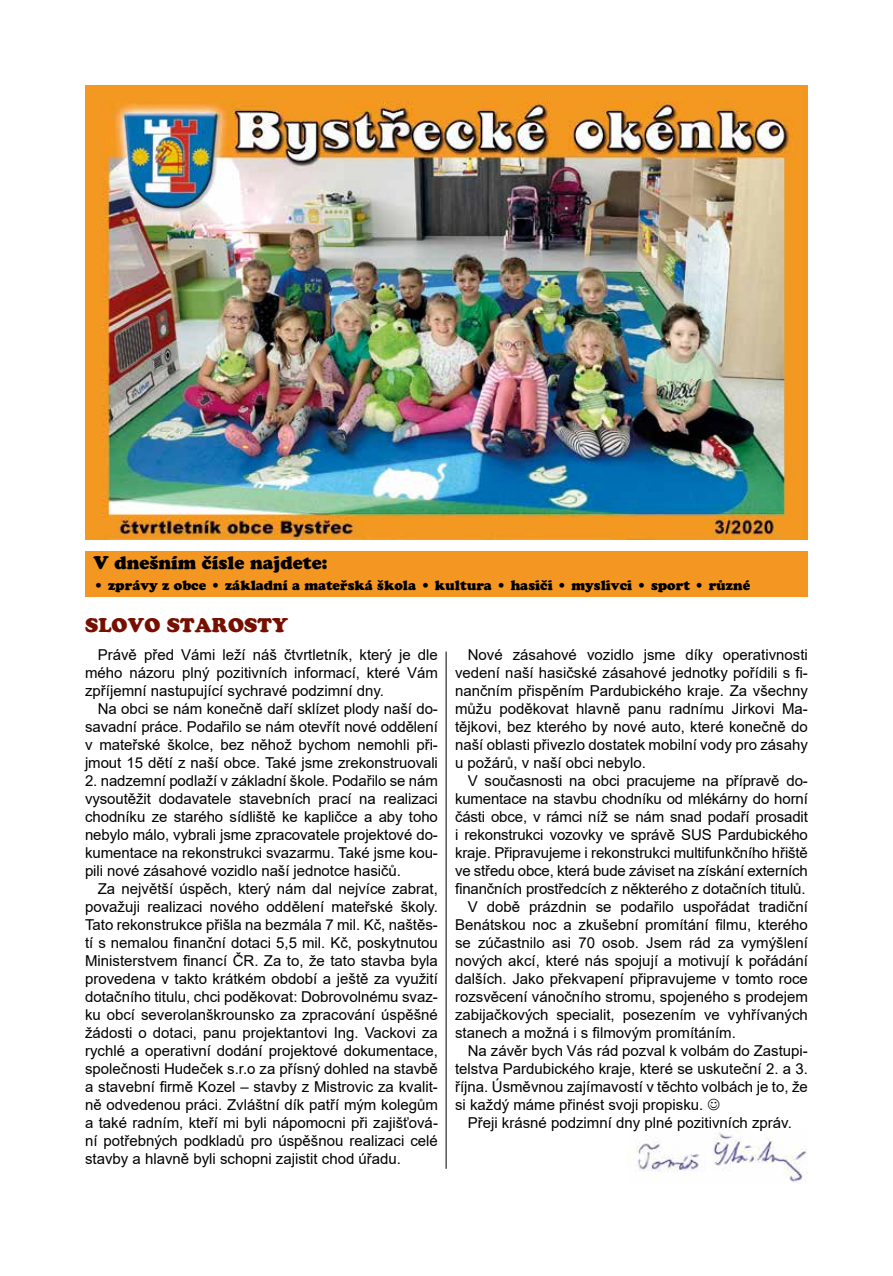
<style>
.page{position:relative;width:893px;height:1276px;background:#fff}
.page>*{position:absolute;margin:0;border:0;box-sizing:border-box;transform-origin:0 0}
.t1{font:19.5px "Cupertino";letter-spacing:.01em;color:#770f00}
.t2{font:18px "Cupertino";color:#000}
.t3{font:15px/18px "Arial";color:#000;text-align:justify}
.t4{font:13.5px "Cupertino";color:#000}
</style>
<div class="page">
<img style="left:628px;top:1128px;width:180px;height:54px">
<div style="left:85px;top:551px;width:723px;height:45px;background:#f49722"></div>
<hr style="left:446px;top:651px;width:1px;height:517px;background:#000">
<img style="left:85px;top:85px;width:723px;height:455px">
<p class="t2" style="left:94px;top:552px;width:235px">V dnešním čísle najdete:</p>
<p class="t4" style="left:94px;top:577px;width:658px">• zprávy z obce • základní a mateřská škola • kultura • hasiči • myslivci • sport • různé</p>
<h1 class="t1" style="left:85px;top:614px;width:205px">SLOVO STAROSTY</h1>
<p class="t3" style="left:85px;top:645px;width:354px;text-indent:13px">Právě před Vámi leží náš čtvrtletník, který je dle mého názoru plný pozitivních informací, které Vám zpříjemní nastupující sychravé podzimní dny.</p>
<p class="t3" style="left:85px;top:699px;width:354px;text-indent:13px">Na obci se nám konečně daří sklízet plody naší do&shy;savadní práce. Podařilo se nám otevřít nové oddělení v mateřské školce, bez něhož bychom nemohli při&shy;jmout 15 dětí z naší obce. Také jsme zrekonstruovali</p>
<p class="t3" style="left:85px;top:771px;width:354px">2. nadzemní podlaží v základní škole. Podařilo se nám vysoutěžit dodavatele stavebních prací na realizaci chodníku ze starého sídliště ke kapličce a aby toho nebylo málo, vybrali jsme zpracovatele projektové do&shy;kumentace na rekonstrukci svazarmu. Také jsme kou&shy;pili nové zásahové vozidlo naší jednotce hasičů.</p>
<p class="t3" style="left:85px;top:879px;width:354px;text-indent:13px">Za největší úspěch, který nám dal nejvíce zabrat, považuji realizaci nového oddělení mateřské školy.<br>Tato rekonstrukce přišla na bezmála 7 mil. Kč, naštěs&shy;tí s nemalou finanční dotaci 5,5 mil. Kč, poskytnutou Ministerstvem financí ČR. Za to, že tato stavba byla provedena v takto krátkém období a ještě za využití dotačního titulu, chci poděkovat: Dobrovolnému svaz&shy;ku obcí severolanškrounsko za zpracování úspěšné žádosti o dotaci, panu projektantovi Ing. Vackovi za rychlé a operativní dodání projektové dokumentace, společnosti Hudeček s.r.o za přísný dohled na stavbě a stavební firmě Kozel – stavby z Mistrovic za kvalit&shy;ně odvedenou práci. Zvláštní dík patří mým kolegům a také radním, kteří mi byli nápomocni při zajišťová&shy;ní potřebných podkladů pro úspěšnou realizaci celé stavby a hlavně byli schopni zajistit chod úřadu.</p>
<p class="t3" style="left:455px;top:645px;width:354px;text-indent:13px">Nové zásahové vozidlo jsme díky operativnosti vedení naší hasičské zásahové jednotky pořídili s fi&shy;nančním přispěním Pardubického kraje. Za všechny můžu poděkovat hlavně panu radnímu Jirkovi Ma&shy;tějkovi, bez kterého by nové auto, které konečně do naší oblasti přivezlo dostatek mobilní vody pro zásahy u požárů, v naší obci nebylo.</p>
<p class="t3" style="left:468px;top:771px;width:342px">V současnosti na obci pracujeme na přípravě do-</p>
<p class="t3" style="left:455px;top:789px;width:354px">kumentace na stavbu chodníku od mlékárny do horní</p>
<p class="t3" style="left:455px;top:807px;width:354px">části obce, v rámci níž se nám snad podaří prosadit</p>
<p class="t3" style="left:455px;top:825px;width:354px">i rekonstrukci vozovky ve správě SUS Pardubického</p>
<p class="t3" style="left:455px;top:843px;width:354px">kraje. Připravujeme i rekonstrukci multifunkčního hřiště</p>
<p class="t3" style="left:455px;top:861px;width:354px">ve středu obce, která bude záviset na získání externích</p>
<p class="t3" style="left:455px;top:879px;width:352px">finančních prostředcích z některého z dotačních titulů.</p>
<p class="t3" style="left:468px;top:897px;width:342px">V době prázdnin se podařilo uspořádat tradiční</p>
<p class="t3" style="left:455px;top:915px;width:354px">Benátskou noc a zkušební promítání filmu, kterého</p>
<p class="t3" style="left:455px;top:933px;width:354px">se zúčastnilo asi 70 osob. Jsem rád za vymýšlení</p>
<p class="t3" style="left:455px;top:951px;width:354px">nových akcí, které nás spojují a motivují k pořádání</p>
<p class="t3" style="left:455px;top:969px;width:354px">dalších. Jako překvapení připravujeme v tomto roce</p>
<p class="t3" style="left:455px;top:987px;width:354px">rozsvěcení vánočního stromu, spojeného s prodejem</p>
<p class="t3" style="left:455px;top:1005px;width:354px">zabijačkových specialit, posezením ve vyhřívaných</p>
<p class="t3" style="left:455px;top:1023px;width:282px">stanech a možná i s filmovým promítáním.</p>
<p class="t3" style="left:468px;top:1041px;width:342px">Na závěr bych Vás rád pozval k volbám do Zastupi-</p>
<p class="t3" style="left:455px;top:1059px;width:354px">telstva Pardubického kraje, které se uskuteční 2. a 3.</p>
<p class="t3" style="left:455px;top:1077px;width:354px">října. Úsměvnou zajímavostí v těchto volbách je to, že</p>
<p class="t3" style="left:455px;top:1095px;width:250px">si každý máme přinést svoji propisku.</p>
<p class="t3" style="left:468px;top:1113px;width:326px">Přeji krásné podzimní dny plné pozitivních zpráv.</p>
</div>
